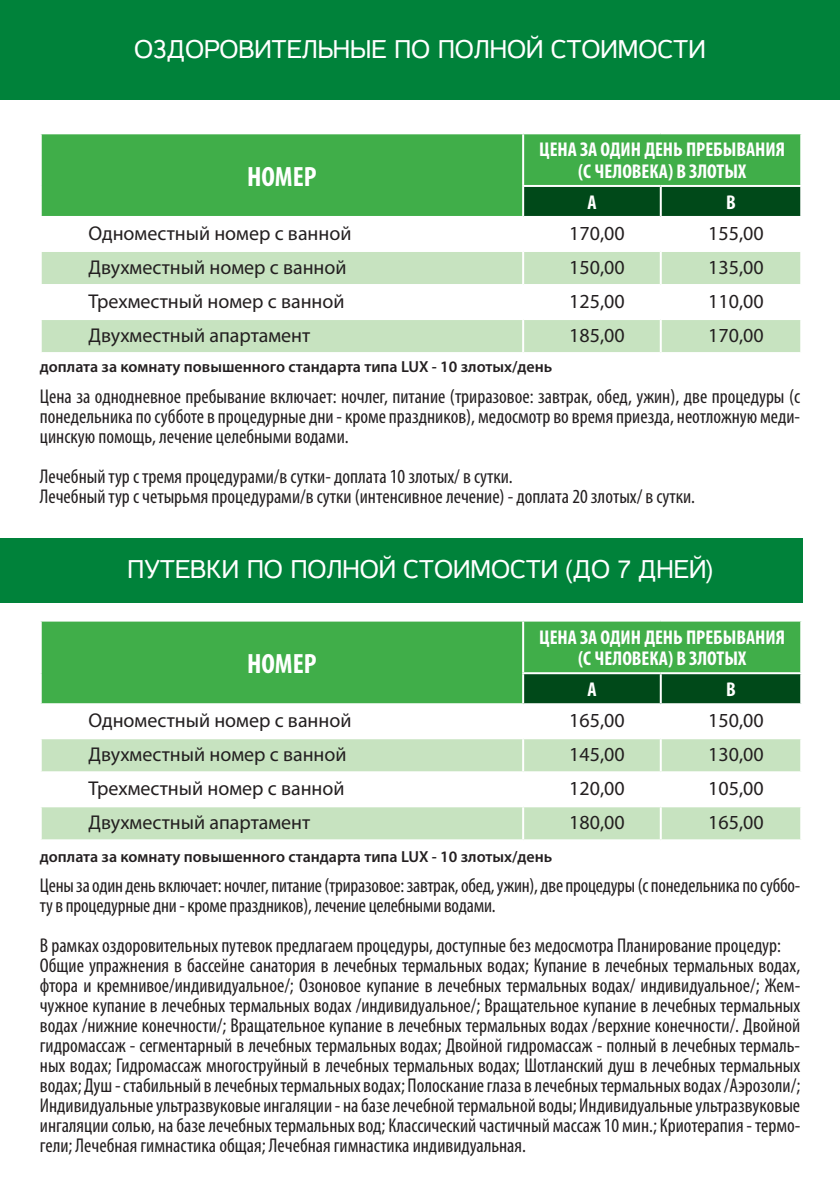
<style>
.page{position:relative;width:840px;height:1191px;background:#fff}
.page>*{position:absolute;margin:0;border:0;box-sizing:border-box;transform-origin:0 0}
.t1{font:700 condensed 28px "Myriad Pro";color:#fff}
.t2{font:26px "Casper";color:#fff}
.t3{font:condensed 20px/20px "Myriad Pro";color:#231f20}
.t4{font:20px "Myriad Pro";color:#231f20}
.t5{font:700 condensed 20px/21.6px "Myriad Pro";color:#fff;text-align:center}
.t6{font:600 16px "Myriad Pro";color:#231f20}
</style>
<div class="page">
<div style="left:0;top:0;width:839px;height:99px;background:#00823a"></div>
<div style="left:0;top:539px;width:801px;height:64px;background:#00823a"></div>
<div style="left:42px;top:134px;width:757px;height:82px;background:#40ae49"></div>
<div style="left:524px;top:187px;width:275px;height:29px;background:#004919"></div>
<svg style="left:42px;top:252px;width:757px;height:100px;fill:#c7e3c0"></svg>
<hr style="left:522px;top:134px;width:2px;height:51px;background:#fff">
<hr style="left:522px;top:185px;width:138px;height:2px;background:#fff">
<hr style="left:522px;top:187px;width:2px;height:29px;background:#fff">
<hr style="left:660px;top:185px;width:141px;height:2px;background:#fff">
<hr style="left:659px;top:187px;width:2px;height:29px;background:#fff">
<hr style="left:522px;top:252px;width:2px;height:32px;background:#fff">
<hr style="left:659px;top:252px;width:2px;height:32px;background:#fff">
<hr style="left:40px;top:284px;width:483px;height:2px;background:#fff">
<hr style="left:523px;top:284px;width:137px;height:2px;background:#fff">
<hr style="left:522px;top:286px;width:2px;height:32px;background:#fff">
<hr style="left:660px;top:284px;width:141px;height:2px;background:#fff">
<hr style="left:659px;top:286px;width:2px;height:32px;background:#fff">
<hr style="left:40px;top:318px;width:483px;height:2px;background:#fff">
<hr style="left:523px;top:318px;width:137px;height:2px;background:#fff">
<hr style="left:522px;top:320px;width:2px;height:32px;background:#fff">
<hr style="left:660px;top:318px;width:141px;height:2px;background:#fff">
<hr style="left:659px;top:320px;width:2px;height:32px;background:#fff">
<div style="left:42px;top:621px;width:757px;height:82px;background:#40ae49"></div>
<div style="left:524px;top:674px;width:275px;height:29px;background:#004919"></div>
<svg style="left:42px;top:739px;width:757px;height:100px;fill:#c7e3c0"></svg>
<hr style="left:522px;top:621px;width:2px;height:51px;background:#fff">
<hr style="left:522px;top:672px;width:138px;height:2px;background:#fff">
<hr style="left:522px;top:674px;width:2px;height:29px;background:#fff">
<hr style="left:660px;top:672px;width:141px;height:2px;background:#fff">
<hr style="left:659px;top:674px;width:2px;height:29px;background:#fff">
<hr style="left:522px;top:739px;width:2px;height:32px;background:#fff">
<hr style="left:659px;top:739px;width:2px;height:32px;background:#fff">
<hr style="left:40px;top:771px;width:483px;height:2px;background:#fff">
<hr style="left:523px;top:771px;width:137px;height:2px;background:#fff">
<hr style="left:522px;top:773px;width:2px;height:32px;background:#fff">
<hr style="left:660px;top:771px;width:141px;height:2px;background:#fff">
<hr style="left:659px;top:773px;width:2px;height:32px;background:#fff">
<hr style="left:40px;top:805px;width:483px;height:2px;background:#fff">
<hr style="left:523px;top:805px;width:137px;height:2px;background:#fff">
<hr style="left:522px;top:807px;width:2px;height:32px;background:#fff">
<hr style="left:660px;top:805px;width:141px;height:2px;background:#fff">
<hr style="left:659px;top:807px;width:2px;height:32px;background:#fff">
<h2 class="t2" style="left:134px;top:35px;width:572px">Оздоровительные по полной стоимости</h2>
<h1 class="t1" style="left:247px;top:159px;width:71px">НОМЕР</h1>
<p class="t5" style="left:539px;top:138px;width:247px">ЦЕНА ЗА ОДИН ДЕНЬ ПРЕБЫВАНИЯ (С ЧЕЛОВЕКА) В ЗЛОТЫХ</p>
<p class="t5" style="left:587px;top:191px;width:11px">A</p>
<p class="t5" style="left:725px;top:191px;width:11px">B</p>
<p class="t4" style="left:88px;top:221px;width:264px">Одноместный номер с ванной</p>
<p class="t4" style="left:569px;top:221px;width:57px">170,00</p>
<p class="t4" style="left:707px;top:221px;width:57px">155,00</p>
<p class="t4" style="left:88px;top:255px;width:259px">Двухместный номер с ванной</p>
<p class="t4" style="left:569px;top:255px;width:57px">150,00</p>
<p class="t4" style="left:707px;top:255px;width:57px">135,00</p>
<p class="t4" style="left:88px;top:289px;width:257px">Трехместный номер с ванной</p>
<p class="t4" style="left:569px;top:289px;width:57px">125,00</p>
<p class="t4" style="left:707px;top:289px;width:57px">110,00</p>
<p class="t4" style="left:88px;top:323px;width:223px">Двухместный апартамент</p>
<p class="t4" style="left:569px;top:323px;width:57px">185,00</p>
<p class="t4" style="left:707px;top:323px;width:57px">170,00</p>
<p class="t6" style="left:40px;top:357px;width:513px">доплата за комнату повышенного стандарта типа LUX - 10 злотых/день</p>
<p class="t3" style="left:40px;top:386px;width:761px;text-align:justify">Цена за однодневное пребывание включает: ночлег, питание (триразовое: завтрак, обед, ужин), две процедуры (с понедельника по субботе в процедурные дни - кроме праздников), медосмотр во время приезда, неотложную меди&shy;цинскую помощь, лечение целебными водами.</p>
<p class="t3" style="left:40px;top:466px;width:656px">Лечебный тур с тремя процедурами/в сутки- доплата 10 злотых/ в сутки.<br>Лечебный тур с четырьмя процедурами/в сутки (интенсивное лечение) - доплата 20 злотых/ в сутки.</p>
<h2 class="t2" style="left:127px;top:555px;width:34px">ПУТЕВКИ</h2>
<h2 class="t2" style="left:247px;top:555px;width:174px">ПО ПОЛНОЙ СТОИМОСТИ</h2>
<h2 class="t2" style="left:565px;top:555px;width:90px">(ДО 7 ДНЕ</h2>
<h2 class="t2" style="left:688px;top:555px;width:25px">Й)</h2>
<h1 class="t1" style="left:247px;top:646px;width:71px">НОМЕР</h1>
<p class="t5" style="left:539px;top:625px;width:247px">ЦЕНА ЗА ОДИН ДЕНЬ ПРЕБЫВАНИЯ (С ЧЕЛОВЕКА) В ЗЛОТЫХ</p>
<p class="t5" style="left:587px;top:678px;width:11px">A</p>
<p class="t5" style="left:725px;top:678px;width:11px">B</p>
<p class="t4" style="left:88px;top:708px;width:264px">Одноместный номер с ванной</p>
<p class="t4" style="left:569px;top:708px;width:57px">165,00</p>
<p class="t4" style="left:707px;top:708px;width:57px">150,00</p>
<p class="t4" style="left:88px;top:742px;width:259px">Двухместный номер с ванной</p>
<p class="t4" style="left:569px;top:742px;width:57px">145,00</p>
<p class="t4" style="left:707px;top:742px;width:57px">130,00</p>
<p class="t4" style="left:88px;top:776px;width:257px">Трехместный номер с ванной</p>
<p class="t4" style="left:569px;top:776px;width:57px">120,00</p>
<p class="t4" style="left:707px;top:776px;width:57px">105,00</p>
<p class="t4" style="left:88px;top:810px;width:223px">Двухместный апартамент</p>
<p class="t4" style="left:569px;top:810px;width:57px">180,00</p>
<p class="t4" style="left:707px;top:810px;width:57px">165,00</p>
<p class="t6" style="left:40px;top:846px;width:513px">доплата за комнату повышенного стандарта типа LUX - 10 злотых/день</p>
<p class="t3" style="left:40px;top:875px;width:761px">Цены за один день включает: ночлег, питание (триразовое: завтрак, обед, ужин), две процедуры (с понедельника по суббо&shy;ту в процедурные дни - кроме праздников), лечение целебными водами.</p>
<p class="t3" style="left:40px;top:935px;width:761px">В рамках оздоровительных путевок предлагаем процедуры, доступные без медосмотра Планирование процедур:<br>Общие упражнения в бассейне санатория в лечебных термальных водах; Купание в лечебных термальных водах, фтора и кремнивое/индивидуальное/; Озоновое купание в лечебных термальных водах/ индивидуальное/; Жем&shy;чужное купание в лечебных термальных водах /индивидуальное/; Вращательное купание в лечебных термальных водах /нижние конечности/; Вращательное купание в лечебных термальных водах /верхние конечности/. Двойной гидромассаж - сегментарный в лечебных термальных водах; Двойной гидромассаж - полный в лечебных термаль&shy;ных водах; Гидромассаж многоструйный в лечебных термальных водах; Шотланский душ в лечебных термальных водах; Душ - стабильный в лечебных термальных водах; Полоскание глаза в лечебных термальных водах /Аэрозоли/; Индивидуальные ультразвуковые ингаляции - на базе лечебной термальной воды; Индивидуальные ультразвуковые ингаляции солью, на базе лечебных термальных вод; Классический частичный массаж 10 мин.; Криотерапия - термо&shy;гели; Лечебная гимнастика общая; Лечебная гимнастика индивидуальная.</p>
</div>
